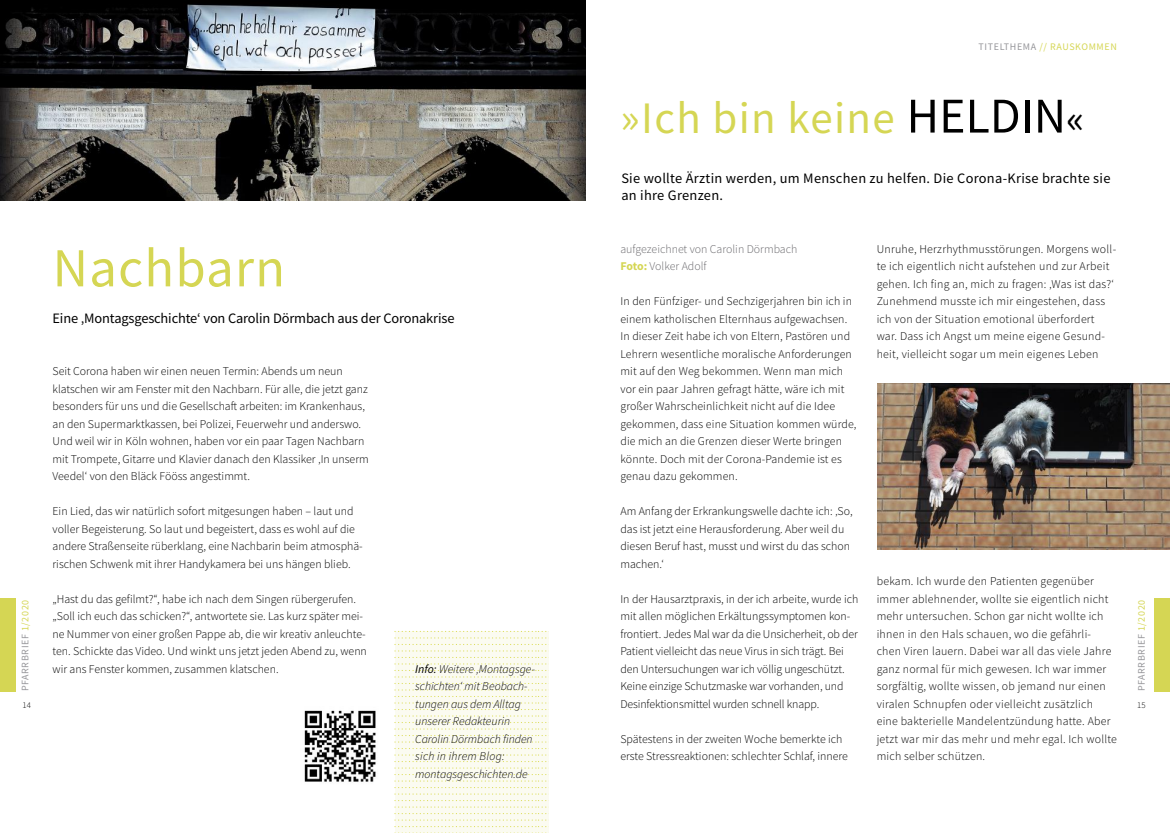
<style>
.page{position:relative;width:1170px;height:833px;background:#fff}
.page>*{position:absolute;margin:0;border:0;box-sizing:border-box;transform-origin:0 0}
.t1{font:55px "Source Sans Pro";letter-spacing:.02em;color:#d5d654}
.t2{font:45px "Source Sans Pro";letter-spacing:.03em;color:#d5d654}
.t3{font:14.38px/17.5px "Source Sans Pro";letter-spacing:.01em;color:#000}
.t4{font:14.38px "Source Sans Pro";letter-spacing:-.01em;color:#000}
.t5{font:300 11.88px/17.5px "Source Sans Pro";color:#000}
.t6{font:300 11.88px/17.5px "Source Sans Pro";letter-spacing:.02em;color:#000}
.t7{font:italic 300 11.88px/17.5px "Source Sans Pro";color:#000}
.t8{font:300 11.88px/17.5px "Source Sans Pro";color:#68676b}
.t9{font:10px "Source Sans Pro";letter-spacing:.06em;color:#96969a}
.t10{font:10px "Source Sans Pro";letter-spacing:.06em;color:#d5d654}
.t11{font:300 8.75px "Source Sans Pro";color:#000}
.s1{color:#96969a}
.s2{font-size:50px;color:#000}
.s3{font-size:42.5px;color:#000}
.s4{font-weight:700;color:#d5d654}
.s5{color:#d5d654}
.s6{font-weight:400}
</style>
<div class="page">
<div style="left:1153px;top:598px;width:16px;height:93px;background:#d5d654"></div>
<div style="left:0;top:598px;width:16px;height:93px;background:#d5d654"></div>
<img style="left:0;top:0;width:585px;height:201px">
<div style="left:395px;top:631px;width:285px;height:202px;background:#fbfbf1"></div>
<svg style="left:394px;top:826px;width:156px;height:7px"></svg>
<svg style="left:394px;top:813px;width:156px;height:7px"></svg>
<svg style="left:394px;top:800px;width:156px;height:7px"></svg>
<svg style="left:394px;top:787px;width:156px;height:7px"></svg>
<svg style="left:394px;top:774px;width:156px;height:7px"></svg>
<svg style="left:394px;top:761px;width:156px;height:7px"></svg>
<svg style="left:394px;top:748px;width:156px;height:7px"></svg>
<svg style="left:394px;top:735px;width:156px;height:7px"></svg>
<svg style="left:394px;top:722px;width:156px;height:7px"></svg>
<svg style="left:394px;top:709px;width:156px;height:7px"></svg>
<svg style="left:394px;top:696px;width:156px;height:7px"></svg>
<svg style="left:394px;top:683px;width:156px;height:7px"></svg>
<svg style="left:394px;top:670px;width:156px;height:7px"></svg>
<svg style="left:394px;top:657px;width:156px;height:7px"></svg>
<svg style="left:394px;top:644px;width:156px;height:7px"></svg>
<svg style="left:394px;top:631px;width:156px;height:7px"></svg>
<div style="left:550px;top:574px;width:158px;height:259px;background:#fff"></div>
<img style="left:877px;top:384px;width:292px;height:165px">
<img style="left:304px;top:710px;width:72px;height:72px">
<p class="t10" style="left:978px;top:40px;width:140px"><span class="s1">TITELTHEMA</span> // RAUSKOMMEN</p>
<h2 class="t2" style="left:620px;top:89px;width:465px">»Ich bin keine <span class="s2">HELDIN</span><span class="s3">«</span></h2>
<p class="t3" style="left:621px;top:169px;width:490px">Sie wollte Ärztin werden, um Menschen zu helfen. Die Corona-Krise brachte sie an ihre Grenzen.</p>
<p class="t8" style="left:620px;top:240px;width:178px">aufgezeichnet von Carolin Dörmbach<br><span class="s4">Foto:</span> Volker Adolf</p>
<p class="t5" style="left:620px;top:292px;width:237px">In den Fünfziger- und Sechzigerjahren bin ich in einem katholischen Elternhaus aufgewachsen.<br>In dieser Zeit habe ich von Eltern, Pastören und Lehrern wesentliche moralische Anforderungen mit auf den Weg bekommen. Wenn man mich vor ein paar Jahren gefragt hätte, wäre ich mit großer Wahrscheinlichkeit nicht auf die Idee gekommen, dass eine Situation kommen würde, die mich an die Grenzen dieser Werte bringen könnte. Doch mit der Corona-Pandemie ist es genau dazu gekommen.</p>
<p class="t5" style="left:620px;top:502px;width:234px">Am Anfang der Erkrankungswelle dachte ich: ‚So, das ist jetzt eine Herausforderung. Aber weil du diesen Beruf hast, musst und wirst du das schon machen.‘</p>
<p class="t5" style="left:620px;top:590px;width:239px">In der Hausarztpraxis, in der ich arbeite, wurde ich mit allen möglichen Erkältungssymptomen kon&shy;frontiert. Jedes Mal war da die Unsicherheit, ob der Patient vielleicht das neue Virus in sich trägt. Bei den Untersuchungen war ich völlig ungeschützt.<br>Keine einzige Schutzmaske war vorhanden, und Desinfektionsmittel wurden schnell knapp.</p>
<p class="t5" style="left:620px;top:730px;width:229px">Spätestens in der zweiten Woche bemerkte ich erste Stressreaktionen: schlechter Schlaf, innere</p>
<p class="t6" style="left:876px;top:240px;width:241px">Unruhe, Herzrhythmusstörungen. Morgens woll&shy;te ich eigentlich nicht aufstehen und zur Arbeit gehen. Ich fing an, mich zu fragen: ‚Was ist das?‘ Zunehmend musste ich mir eingestehen, dass ich von der Situation emotional überfordert war. Dass ich Angst um meine eigene Gesund&shy;heit, vielleicht sogar um mein eigenes Leben</p>
<h1 class="t1" style="left:52px;top:233px;width:234px">Nachbarn</h1>
<p class="t4" style="left:52px;top:309px;width:403px">Eine ‚Montagsgeschichte‘ von Carolin Dörmbach aus der Coronakrise</p>
<p class="t5" style="left:52px;top:362px;width:318px">Seit Corona haben wir einen neuen Termin: Abends um neun klatschen wir am Fenster mit den Nachbarn. Für alle, die jetzt ganz besonders für uns und die Gesellschaft arbeiten: im Krankenhaus, an den Supermarktkassen, bei Polizei, Feuerwehr und anderswo.<br>Und weil wir in Köln wohnen, haben vor ein paar Tagen Nachbarn mit Trompete, Gitarre und Klavier danach den Klassiker ‚In unserm Veedel‘ von den Bläck Fööss angestimmt.</p>
<p class="t5" style="left:52px;top:502px;width:312px">Ein Lied, das wir natürlich sofort mitgesungen haben – laut und voller Begeisterung. So laut und begeistert, dass es wohl auf die andere Straßenseite rüberklang, eine Nachbarin beim atmosphä&shy;rischen Schwenk mit ihrer Handykamera bei uns hängen blieb.</p>
<p class="t5" style="left:52px;top:590px;width:316px">„Hast du das gefilmt?“, habe ich nach dem Singen rübergerufen. „Soll ich euch das schicken?“, antwortete sie. Las kurz später mei&shy;ne Nummer von einer großen Pappe ab, die wir kreativ anleuchte&shy;ten. Schickte das Video. Und winkt uns jetzt jeden Abend zu, wenn wir ans Fenster kommen, zusammen klatschen.</p>
<p class="t6" style="left:876px;top:572px;width:242px">bekam. Ich wurde den Patienten gegenüber immer ablehnender, wollte sie eigentlich nicht mehr untersuchen. Schon gar nicht wollte ich ihnen in den Hals schauen, wo die gefährli&shy;chen Viren lauern. Dabei war all das viele Jahre ganz normal für mich gewesen. Ich war immer sorgfältig, wollte wissen, ob jemand nur einen viralen Schnupfen oder vielleicht zusätzlich eine bakterielle Mandelentzündung hatte. Aber jetzt war mir das mehr und mehr egal. Ich wollte mich selber schützen.</p>
<p class="t9" style="left:19px;top:691px;width:93px;rotate:-90deg">PFARRBRIEF <span class="s5">1/2020</span></p>
<p class="t9" style="left:1134px;top:691px;width:93px;rotate:-90deg">PFARRBRIEF <span class="s5">1/2020</span></p>
<p class="t7" style="left:415px;top:660px;width:121px"><span class="s6">Info:</span> Weitere ‚Montagsge&shy;schichten‘ mit Beobach&shy;tungen aus dem Alltag unserer Redakteurin<br>Carolin Dörmbach finden sich in ihrem Blog: montagsgeschichten.de</p>
<p class="t11" style="left:22px;top:699px;width:10px">14</p>
<p class="t11" style="left:1137px;top:699px;width:10px">15</p>
</div>
